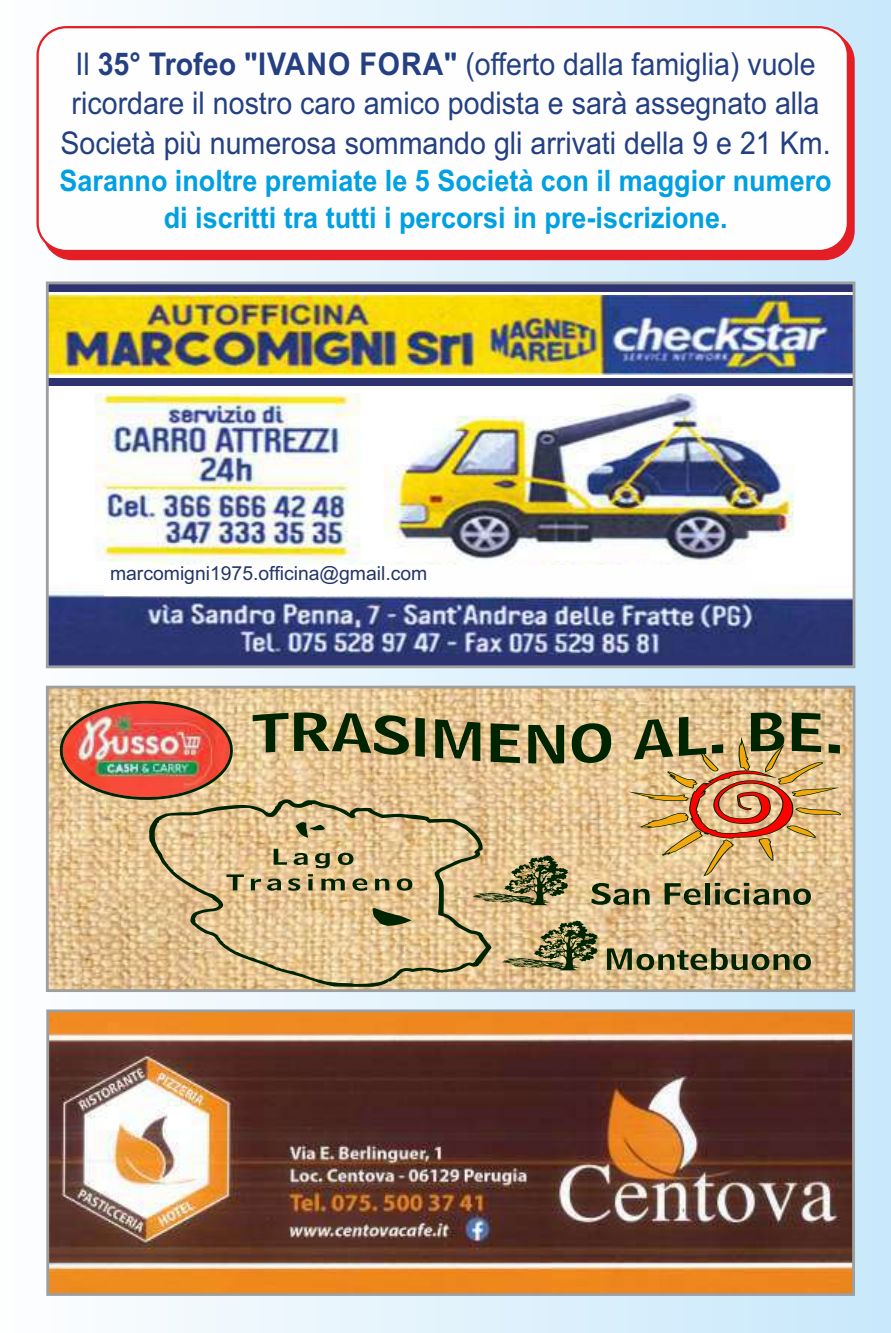
<style>
.page{position:relative;width:891px;height:1333px;background:#fff}
.page>*{position:absolute;margin:0;border:0;box-sizing:border-box;transform-origin:0 0}
.t1{font:31.4px/39.2px "Arial";color:#244082;text-align:center;scale:.91 1}
.t2{font:700 29.6px/37px "Arial";color:#00a0e3;text-align:center;scale:.91 1}
.t3{font:19.4px "Arial";color:#253567}
.s1{font-weight:700}
</style>
<div class="page">
<div style="left:0;top:0;width:890px;height:1332px;background:linear-gradient(to right,#fdfdfd,#c8e6f9)"></div>
<div style="left:42px;top:31px;width:812px;height:229px;background:#e31e24;border:2px solid #e31e24;border-radius:29px"></div>
<div style="left:36px;top:26px;width:812px;height:226px;background:#fefefe;border:2px solid #e31e24;border-radius:29px"></div>
<img style="left:50px;top:1013px;width:800px;height:278px">
<div style="left:46px;top:1009px;width:808px;height:286px;border:3px solid #9d9e9e"></div>
<img style="left:50px;top:689px;width:801px;height:299px">
<svg style="left:252px;top:712px;width:36px;height:40px"></svg>
<svg style="left:294px;top:712px;width:114px;height:43px;background:#7e7c4f"></svg>
<svg style="left:415px;top:717px;width:9px;height:39px"></svg>
<svg style="left:435px;top:719px;width:45px;height:42px;background:#686c42"></svg>
<svg style="left:490px;top:723px;width:29px;height:40px"></svg>
<svg style="left:528px;top:725px;width:36px;height:38px"></svg>
<svg style="left:571px;top:723px;width:40px;height:40px;background:#707349"></svg>
<svg style="left:627px;top:712px;width:213px;height:164px;background:#caa572"></svg>
<img style="left:59px;top:700px;width:174px;height:99px">
<svg style="left:502px;top:920px;width:95px;height:51px;background:#9e9365"></svg>
<svg style="left:606px;top:948px;width:204px;height:22px;background:#888358"></svg>
<svg style="left:491px;top:855px;width:77px;height:51px;background:#928a5c"></svg>
<svg style="left:591px;top:882px;width:58px;height:22px"></svg>
<svg style="left:664px;top:883px;width:36px;height:22px"></svg>
<div style="left:704px;top:882px;width:5px;height:22px;background:#002400"></div>
<svg style="left:714px;top:882px;width:96px;height:22px;background:#91885c"></svg>
<svg style="left:149px;top:799px;width:342px;height:187px;background:#d6ba89"></svg>
<svg style="left:273px;top:848px;width:14px;height:16px"></svg>
<svg style="left:293px;top:852px;width:14px;height:13px"></svg>
<svg style="left:315px;top:853px;width:14px;height:15px"></svg>
<svg style="left:338px;top:852px;width:15px;height:13px"></svg>
<svg style="left:226px;top:874px;width:18px;height:16px"></svg>
<svg style="left:251px;top:878px;width:10px;height:12px"></svg>
<svg style="left:267px;top:878px;width:14px;height:12px"></svg>
<svg style="left:288px;top:878px;width:12px;height:12px"></svg>
<svg style="left:308px;top:879px;width:4px;height:11px"></svg>
<svg style="left:321px;top:878px;width:23px;height:12px"></svg>
<svg style="left:352px;top:878px;width:15px;height:12px"></svg>
<svg style="left:375px;top:878px;width:14px;height:12px"></svg>
<svg style="left:396px;top:878px;width:16px;height:12px"></svg>
<div style="left:46px;top:685px;width:809px;height:307px;border:3px solid #9d9e9e"></div>
<div style="left:47px;top:283px;width:806px;height:383px;background:#fefefe"></div>
<img style="left:50px;top:393px;width:801px;height:262px">
<div style="left:50px;top:655px;width:801px;height:9px;background:#2c3370"></div>
<div style="left:47px;top:378px;width:806px;height:8px;background:#2c3370"></div>
<img style="left:50px;top:295px;width:801px;height:79px">
<div style="left:47px;top:283px;width:806px;height:9px;background:#2c3370"></div>
<div style="left:104px;top:565px;width:647px;height:30px;background:#fefefe"></div>
<div style="left:46px;top:281px;width:809px;height:387px;border:3px solid #9d9e9e"></div>
<p class="t1" style="left:60px;top:47px;width:847px">Il <span class="s1">35° Trofeo "IVANO FORA"</span> (offerto dalla famiglia) vuole ricordare il nostro caro amico podista e sarà assegnato alla<br>Società più numerosa sommando gli arrivati della 9 e 21 Km.</p>
<p class="t2" style="left:59px;top:165px;width:849px">Saranno inoltre premiate le 5 Società con il maggior numero di iscritti tra tutti i percorsi in pre-iscrizione.</p>
<p class="t3" style="left:110px;top:565px;width:319px">marcomigni1975.officina@gmail.com</p>
</div>
